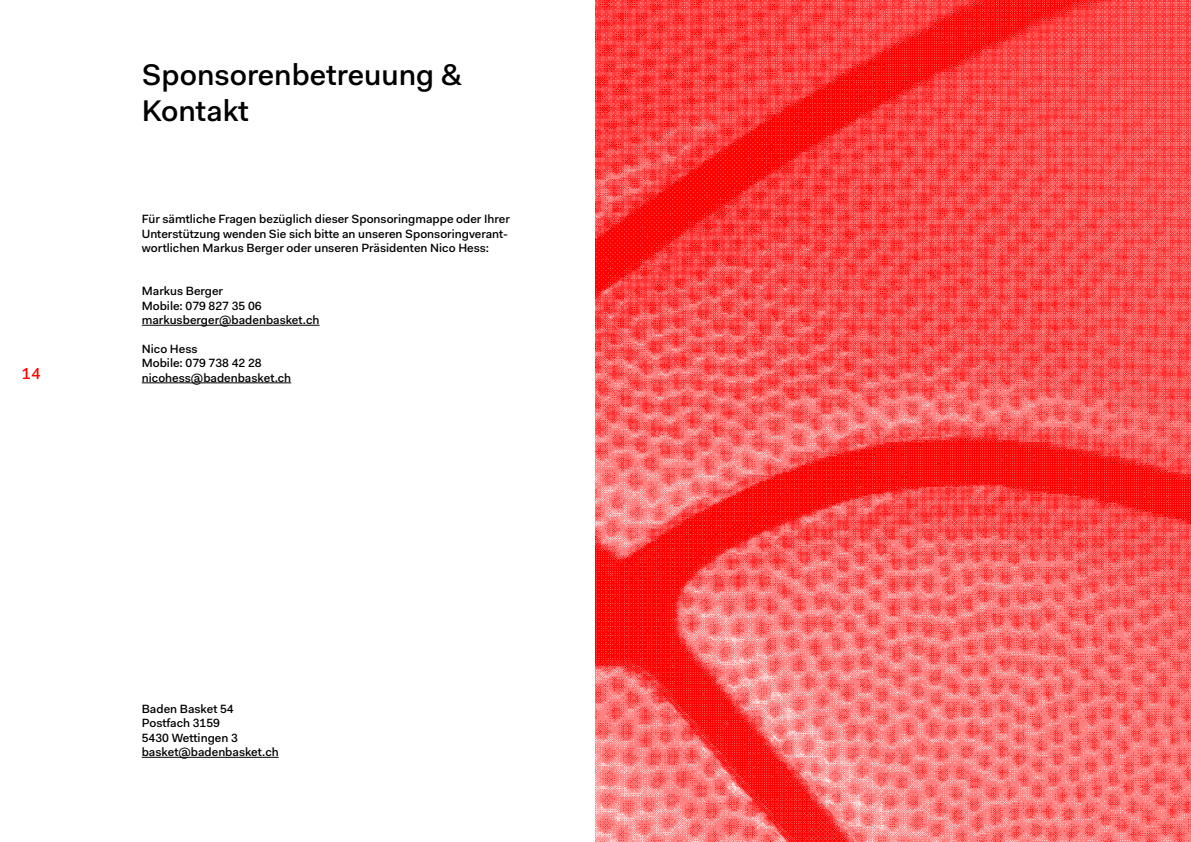
<style>
.page{position:relative;width:1191px;height:842px;background:#fff}
.page>*{position:absolute;margin:0;border:0;box-sizing:border-box;transform-origin:0 0}
.t1{font:500 30px/36px "Fakt Pro";color:#000}
.t2{font:500 16px "Fakt Pro";color:#f00}
.t3{font:500 12px/14.4px "Fakt Pro";color:#000}
</style>
<div class="page">
<hr style="left:142px;top:325px;width:177px;height:1px;background:#000">
<hr style="left:142px;top:383px;width:149px;height:1px;background:#000">
<hr style="left:142px;top:757px;width:137px;height:1px;background:#000">
<img style="left:595px;top:0;width:596px;height:842px">
<h2 class="t2" style="left:22px;top:363px;width:20px">14</h2>
<h1 class="t1" style="left:142px;top:56px;width:322px">Sponsorenbetreuung &amp;<br>Kontakt</h1>
<p class="t3" style="left:142px;top:212px;width:369px">Für sämtliche Fragen bezüglich dieser Sponsoringmappe oder Ihrer<br>Unterstützung wenden Sie sich bitte an unseren Sponsoringverant&shy;wortlichen Markus Berger oder unseren Präsidenten Nico Hess:</p>
<p class="t3" style="left:142px;top:284px;width:179px">Markus Berger<br>Mobile: 079 827 35 06 markusberger@badenbasket.ch</p>
<p class="t3" style="left:142px;top:341px;width:151px">Nico Hess<br>Mobile: 079 738 42 28 nicohess@badenbasket.ch</p>
<p class="t3" style="left:142px;top:701px;width:138px">Baden Basket 54<br>Postfach 3159<br>5430 Wettingen 3 basket@badenbasket.ch</p>
</div>
